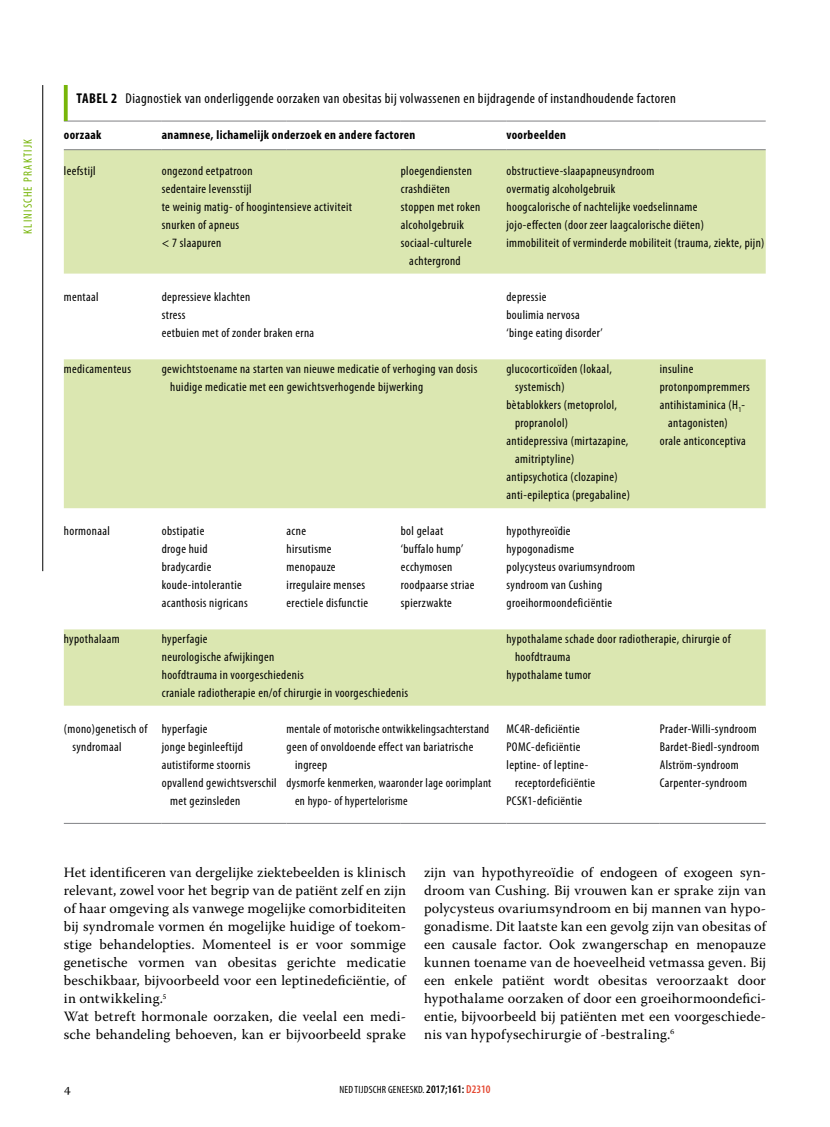
<style>
.page{position:relative;width:830px;height:1127px;background:#fff}
.page>*{position:absolute;margin:0;border:0;box-sizing:border-box;transform-origin:0 0}
.t1{font:14.25px/18px "Warnock Pro";letter-spacing:.01em;color:#000}
.t2{font:condensed 14.25px "Myriad Pro";letter-spacing:.03em;color:#000}
.t3{font:13.5px "Warnock Pro";color:#000}
.t4{font:condensed 12.75px/18px "Myriad Pro";letter-spacing:.03em;color:#000}
.t5{font:700 condensed 12.75px "Myriad Pro";letter-spacing:.03em;color:#000}
.t6{font:condensed 12px "Myriad Pro";letter-spacing:.1em;color:#77b509}
.t7{font:condensed 10.5px "Myriad Pro";letter-spacing:.02em;color:#000}
.s1{font-weight:700}
.s2{font-weight:600;font-size:11.55px}
.s3{font-weight:600;font-size:11.55px;color:#e44731}
</style>
<div class="page">
<hr style="left:42px;top:85px;width:1px;height:486px;background:#000">
<svg style="left:64px;top:150px;width:701px;height:556px;fill:#dbe7b1"></svg>
<hr style="left:64px;top:823px;width:98px;height:1px;background:#808184">
<hr style="left:162px;top:823px;width:124px;height:1px;background:#808184">
<hr style="left:286px;top:823px;width:114px;height:1px;background:#808184">
<hr style="left:400px;top:823px;width:106px;height:1px;background:#808184">
<hr style="left:506px;top:823px;width:153px;height:1px;background:#808184">
<hr style="left:659px;top:823px;width:106px;height:1px;background:#808184">
<hr style="left:64px;top:121px;width:98px;height:1px;background:#808184">
<hr style="left:162px;top:121px;width:124px;height:1px;background:#808184">
<hr style="left:286px;top:121px;width:114px;height:1px;background:#808184">
<hr style="left:400px;top:121px;width:106px;height:1px;background:#808184">
<hr style="left:506px;top:121px;width:153px;height:1px;background:#808184">
<hr style="left:659px;top:121px;width:106px;height:1px;background:#808184">
<hr style="left:64px;top:149px;width:98px;height:1px;background:#808184">
<hr style="left:162px;top:149px;width:124px;height:1px;background:#808184">
<hr style="left:286px;top:149px;width:114px;height:1px;background:#808184">
<hr style="left:400px;top:149px;width:106px;height:1px;background:#808184">
<hr style="left:506px;top:149px;width:153px;height:1px;background:#808184">
<hr style="left:659px;top:149px;width:106px;height:1px;background:#808184">
<svg style="left:64px;top:85px;width:4px;height:36px"></svg>
<p class="t6" style="left:21px;top:234px;width:96px;rotate:-90deg">KLINISCHE PRAKTIJK</p>
<p class="t2" style="left:77px;top:91px;width:600px"><span class="s1">TABEL 2</span> Diagnostiek van onderliggende oorzaken van obesitas bij volwassenen en bijdragende of instandhoudende factoren</p>
<p class="t5" style="left:64px;top:128px;width:39px">oorzaak</p>
<p class="t5" style="left:162px;top:128px;width:255px">anamnese, lichamelijk onderzoek en andere factoren</p>
<p class="t5" style="left:506px;top:128px;width:61px">voorbeelden</p>
<p class="t4" style="left:64px;top:162px;width:33px">leefstijl</p>
<p class="t4" style="left:162px;top:162px;width:192px">ongezond eetpatroon<br>sedentaire levensstijl<br>te weinig matig- of hoogintensieve activiteit snurken of apneus<br>&lt; 7 slaapuren</p>
<p class="t4" style="left:400px;top:162px;width:73px">ploegendiensten</p>
<p class="t4" style="left:506px;top:162px;width:259px">obstructieve-slaapapneusyndroom<br>overmatig alcoholgebruik<br>hoogcalorische of nachtelijke voedselinname<br>jojo-effecten (door zeer laagcalorische diëten)<br>immobiliteit of verminderde mobiliteit (trauma, ziekte, pijn)</p>
<p class="t4" style="left:400px;top:180px;width:51px">crashdiëten</p>
<p class="t4" style="left:400px;top:198px;width:81px">stoppen met roken</p>
<p class="t4" style="left:400px;top:216px;width:65px">alcoholgebruik</p>
<p class="t4" style="left:400px;top:234px;width:72px">sociaal-culturele</p>
<p class="t4" style="left:409px;top:252px;width:53px">achtergrond</p>
<p class="t4" style="left:64px;top:288px;width:36px">mentaal</p>
<p class="t4" style="left:162px;top:288px;width:154px">depressieve klachten<br>stress<br>eetbuien met of zonder braken erna</p>
<p class="t4" style="left:506px;top:288px;width:98px">depressie<br>boulimia nervosa ‘binge eating disorder’</p>
<p class="t4" style="left:64px;top:360px;width:69px">medicamenteus</p>
<p class="t4" style="left:170px;top:360px;width:308px;text-indent:-9px">gewichtstoename na starten van nieuwe medicatie of verhoging van dosis huidige medicatie met een gewichtsverhogende bijwerking</p>
<p class="t4" style="left:506px;top:360px;width:107px">glucocorticoïden (lokaal,</p>
<p class="t4" style="left:514px;top:378px;width:51px">systemisch)</p>
<p class="t4" style="left:506px;top:396px;width:112px">bètablokkers (metoprolol,</p>
<p class="t4" style="left:514px;top:414px;width:55px">propranolol)</p>
<p class="t4" style="left:506px;top:432px;width:123px">antidepressiva (mirtazapine,</p>
<p class="t4" style="left:514px;top:450px;width:61px">amitriptyline)</p>
<p class="t4" style="left:506px;top:468px;width:113px">antipsychotica (clozapine)</p>
<p class="t4" style="left:506px;top:486px;width:125px">anti-epileptica (pregabaline)</p>
<p class="t4" style="left:659px;top:360px;width:35px">insuline</p>
<p class="t4" style="left:659px;top:378px;width:92px">protonpompremmers</p>
<p class="t4" style="left:659px;top:396px;width:87px">antihistaminica (H<sub>1</sub>-</p>
<p class="t4" style="left:668px;top:414px;width:61px">antagonisten)</p>
<p class="t4" style="left:659px;top:432px;width:88px">orale anticonceptiva</p>
<p class="t4" style="left:64px;top:522px;width:47px">hormonaal</p>
<p class="t4" style="left:162px;top:522px;width:44px">obstipatie</p>
<p class="t4" style="left:286px;top:522px;width:21px">acne</p>
<p class="t4" style="left:400px;top:522px;width:44px">bol gelaat</p>
<p class="t4" style="left:506px;top:522px;width:66px">hypothyreoïdie</p>
<p class="t4" style="left:162px;top:540px;width:47px">droge huid</p>
<p class="t4" style="left:286px;top:540px;width:46px">hirsutisme</p>
<p class="t4" style="left:400px;top:540px;width:64px">‘buffalo hump’</p>
<p class="t4" style="left:506px;top:540px;width:69px">hypogonadisme</p>
<p class="t4" style="left:162px;top:558px;width:51px">bradycardie</p>
<p class="t4" style="left:286px;top:558px;width:50px">menopauze</p>
<p class="t4" style="left:400px;top:558px;width:53px">ecchymosen</p>
<p class="t4" style="left:506px;top:558px;width:130px">polycysteus ovariumsyndroom</p>
<p class="t4" style="left:162px;top:576px;width:81px">koude-intolerantie</p>
<p class="t4" style="left:286px;top:576px;width:80px">irregulaire menses</p>
<p class="t4" style="left:400px;top:576px;width:75px">roodpaarse striae</p>
<p class="t4" style="left:506px;top:576px;width:97px">syndroom van Cushing</p>
<p class="t4" style="left:162px;top:594px;width:87px">acanthosis nigricans</p>
<p class="t4" style="left:286px;top:594px;width:83px">erectiele disfunctie</p>
<p class="t4" style="left:400px;top:594px;width:53px">spierzwakte</p>
<p class="t4" style="left:506px;top:594px;width:107px">groeihormoondeficiëntie</p>
<p class="t4" style="left:64px;top:630px;width:57px">hypothalaam</p>
<p class="t4" style="left:162px;top:630px;width:248px">hyperfagie<br>neurologische afwijkingen<br>hoofdtrauma in voorgeschiedenis<br>craniale radiotherapie en/of chirurgie in voorgeschiedenis</p>
<p class="t4" style="left:506px;top:630px;width:226px">hypothalame schade door radiotherapie, chirurgie of</p>
<p class="t4" style="left:515px;top:648px;width:57px">hoofdtrauma</p>
<p class="t4" style="left:506px;top:666px;width:86px">hypothalame tumor</p>
<p class="t4" style="left:72px;top:720px;width:77px;text-indent:-9px">(mono)genetisch of syndromaal</p>
<p class="t4" style="left:162px;top:720px;width:47px">hyperfagie</p>
<p class="t4" style="left:162px;top:738px;width:83px">jonge beginleeftijd</p>
<p class="t4" style="left:162px;top:756px;width:90px">autistiforme stoornis</p>
<p class="t4" style="left:162px;top:774px;width:116px">opvallend gewichtsverschil</p>
<p class="t4" style="left:170px;top:792px;width:71px">met gezinsleden</p>
<p class="t4" style="left:286px;top:720px;width:204px">mentale of motorische ontwikkelingsachterstand</p>
<p class="t4" style="left:286px;top:738px;width:188px">geen of onvoldoende effect van bariatrische</p>
<p class="t4" style="left:295px;top:756px;width:34px">ingreep</p>
<p class="t4" style="left:286px;top:774px;width:206px">dysmorfe kenmerken, waaronder lage oorimplant</p>
<p class="t4" style="left:295px;top:792px;width:114px">en hypo- of hypertelorisme</p>
<p class="t4" style="left:506px;top:720px;width:75px">MC4R-deficiëntie</p>
<p class="t4" style="left:506px;top:738px;width:75px">POMC-deficiëntie</p>
<p class="t4" style="left:506px;top:756px;width:82px">leptine- of leptine-</p>
<p class="t4" style="left:514px;top:774px;width:82px">receptordeficiëntie</p>
<p class="t4" style="left:506px;top:792px;width:77px">PCSK1-deficiëntie</p>
<p class="t4" style="left:659px;top:720px;width:101px">Prader-Willi-syndroom<br>Bardet-Biedl-syndroom<br>Alström-syndroom<br>Carpenter-syndroom</p>
<p class="t1" style="left:64px;top:863px;width:343px">Het identificeren van dergelijke ziektebeelden is klinisch relevant, zowel voor het begrip van de patiënt zelf en zijn of haar omgeving als vanwege mogelijke comorbiditeiten bij syndromale vormen én mogelijke huidige of toekom&shy;stige behandelopties. Momenteel is er voor sommige genetische vormen van obesitas gerichte medicatie beschikbaar, bijvoorbeeld voor een leptinedeficiëntie, of in ontwikkeling.<sup>5<br></sup>Wat betreft hormonale oorzaken, die veelal een medi&shy;sche behandeling behoeven, kan er bijvoorbeeld sprake</p>
<p class="t1" style="left:424px;top:863px;width:343px;text-align:justify">zijn van hypothyreoïdie of endogeen of exogeen syn&shy;droom van Cushing. Bij vrouwen kan er sprake zijn van polycysteus ovariumsyndroom en bij mannen van hypo&shy;gonadisme. Dit laatste kan een gevolg zijn van obesitas of een causale factor. Ook zwangerschap en menopauze kunnen toename van de hoeveelheid vetmassa geven. Bij een enkele patiënt wordt obesitas veroorzaakt door hypothalame oorzaken of door een groeihormoondefici&shy;ëntie, bijvoorbeeld bij patiënten met een voorgeschiede&shy;nis van hypofysechirurgie of -bestraling.<sup>6</sup></p>
<p class="t3" style="left:64px;top:1080px;width:9px">4</p>
<p class="t7" style="left:339px;top:1084px;width:153px">NED TIJDSCHR GENEESKD. <span class="s2">2017;161:</span> <span class="s3">D2310</span></p>
</div>
